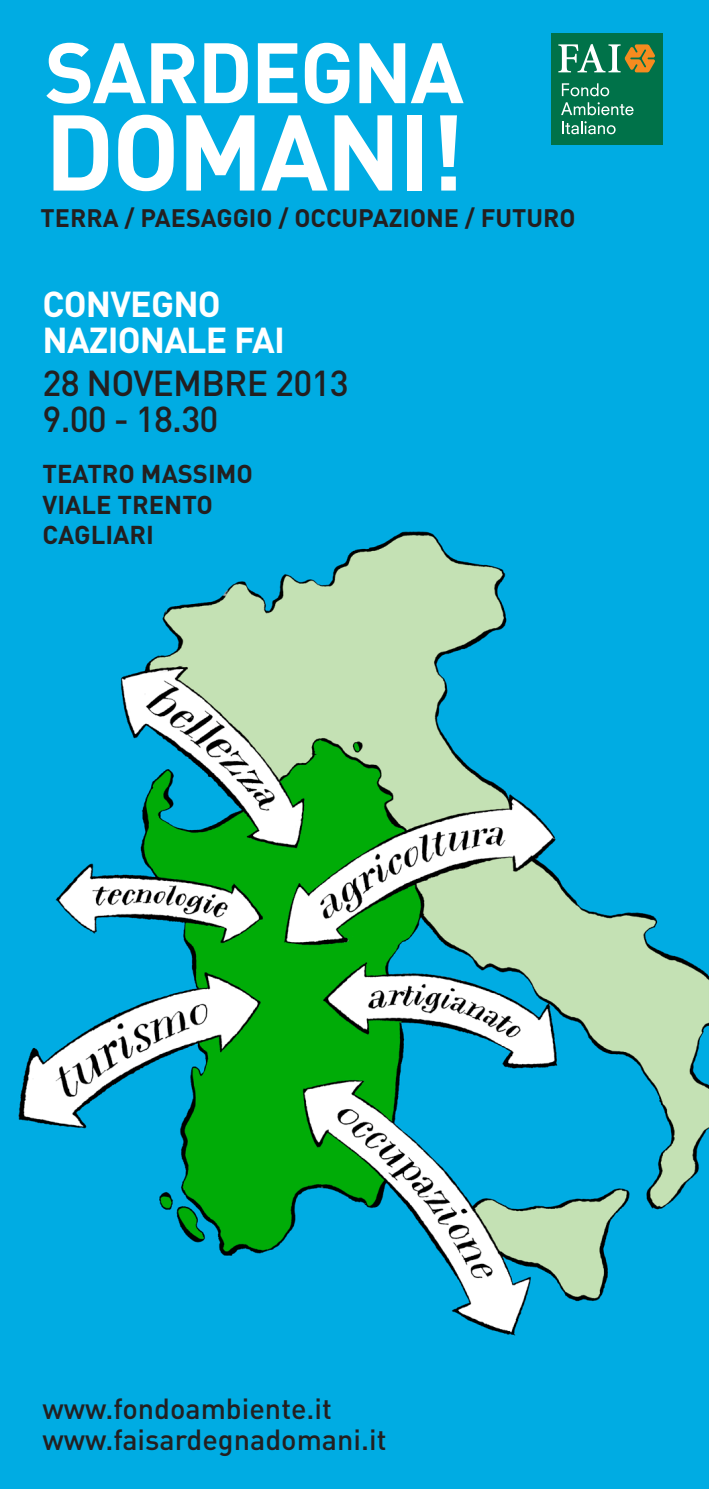
<style>
.page{position:relative;width:709px;height:1489px;background:#fff}
.page>*{position:absolute;margin:0;border:0;box-sizing:border-box;transform-origin:0 0}
.t1{font:700 105.5px "DIN";letter-spacing:-.025em;color:#fff}
.t2{font:700 84px "DIN";letter-spacing:-.025em;color:#fff}
.t3{font:500 35.5px/36.2px "DIN";letter-spacing:-.025em;color:#231f20}
.t4{font:700 35.5px/36.2px "DIN";letter-spacing:-.025em;color:#fff}
.t5{font:500 28.75px/31.2px "DIN";color:#231f20}
.t6{font:700 25.5px/30.5px "DIN";color:#231f20}
.t7{font:700 25px "DIN";color:#231f20}
</style>
<div class="page">
<img style="left:0;top:1px;width:709px;height:1487px">
<div style="left:550px;top:33px;width:112px;height:112px;background:#007249"></div>
<svg style="left:562px;top:83px;width:47px;height:13px"></svg>
<svg style="left:561px;top:102px;width:72px;height:13px"></svg>
<svg style="left:562px;top:121px;width:53px;height:13px"></svg>
<svg style="left:558px;top:44px;width:97px;height:28px"></svg>
<hr style="left:708px;top:5px;width:1px;height:1483px;background:#231f20">
<h2 class="t2" style="left:45px;top:18px;width:421px">SARDEGNA</h2>
<h1 class="t1" style="left:45px;top:83px;width:421px">DOMANI!</h1>
<p class="t7" style="left:41px;top:201px;width:536px">TERRA / PAESAGGIO / OCCUPAZIONE / FUTURO</p>
<p class="t4" style="left:43px;top:284px;width:244px">CONVEGNO<br>NAZIONALE FAI</p>
<p class="t3" style="left:43px;top:364px;width:307px">28 NOVEMBRE 2013<br>9.00 - 18.30</p>
<p class="t6" style="left:43px;top:457px;width:212px">TEATRO MASSIMO<br>VIALE TRENTO<br>CAGLIARI</p>
<p class="t5" style="left:43px;top:1391px;width:345px">www.fondoambiente.it www.faisardegnadomani.it</p>
</div>
